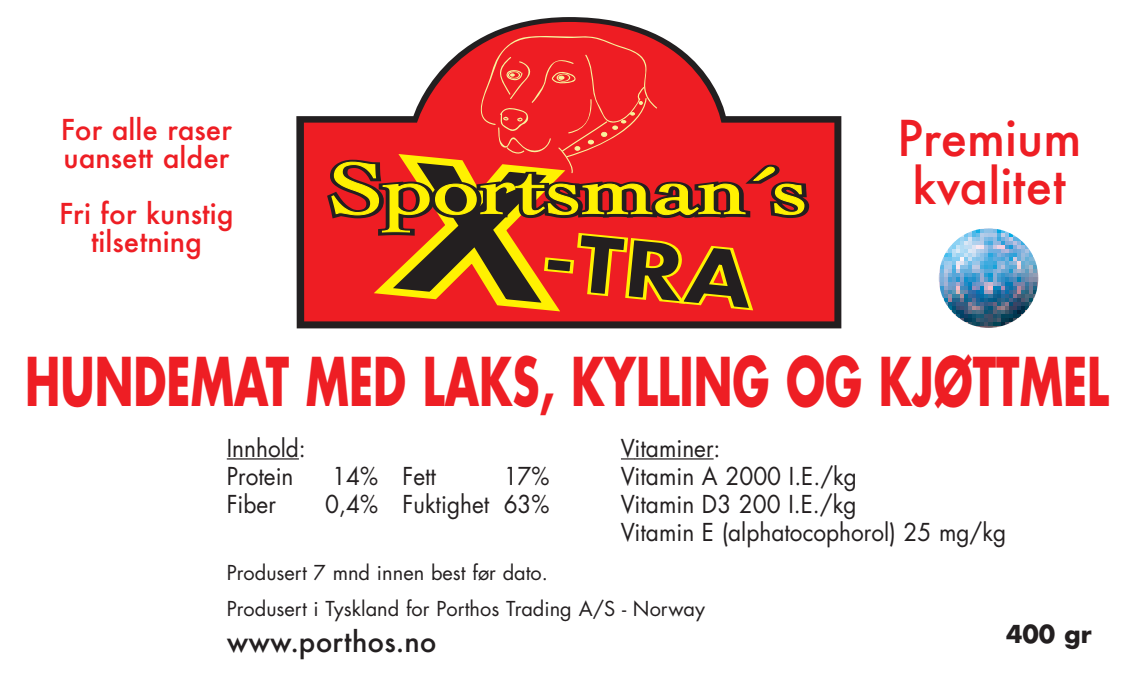
<style>
.page{position:relative;width:1134px;height:681px;background:#fff}
.page>*{position:absolute;margin:0;border:0;box-sizing:border-box;transform-origin:0 0}
.t1{font:700 65.2px "Futura";color:#ee1e24;scale:.67 1}
.t2{font:500 48px/48px "Futura";color:#ee1e24;text-align:center}
.t3{font:500 28px/28px "Futura";color:#ee1e24}
.t4{font:500 28px "Futura";color:#231f20}
.t5{font:24px/28px "Futura";color:#231f20;scale:.94 1}
.t6{font:700 24px "Futura";color:#231f20}
.t7{font:20px/36px "Futura";color:#231f20}
</style>
<div class="page">
<hr style="left:227px;top:458px;width:72px;height:1px;background:#231f20">
<svg style="left:621px;top:458px;width:14px;height:1px"></svg>
<hr style="left:635px;top:458px;width:79px;height:1px;background:#231f20">
<svg style="left:296px;top:17px;width:545px;height:311px;fill:#231f20"></svg>
<svg style="left:304px;top:21px;width:530px;height:300px;fill:#ee1d23"></svg>
<svg style="left:364px;top:311px;width:211px;height:4px"></svg>
<svg style="left:322px;top:34px;width:492px;height:277px;background:#d1553e"></svg>
<img style="left:939px;top:228px;width:99px;height:100px;border-radius:50%">
<p class="t3" style="left:61px;top:116px;width:172px">For alle raser uansett alder</p>
<p class="t3" style="left:59px;top:200px;width:176px;text-align:center">Fri for kunstig tilsetning</p>
<h2 class="t2" style="left:897px;top:116px;width:186px">Premium kvalitet</h2>
<h1 class="t1" style="left:25px;top:351px;width:1619px">HUNDEMAT MED LAKS, KYLLING OG KJØTTMEL</h1>
<p class="t5" style="left:227px;top:435px;width:86px">Innhold:<br>Protein</p>
<p class="t5" style="left:621px;top:435px;width:411px">Vitaminer:<br>Vitamin A 2000 I.E./kg<br>Vitamin D3 200 I.E./kg<br>Vitamin E (alphatocophorol) 25 mg/kg</p>
<p class="t7" style="left:227px;top:555px;width:480px">Produsert 7 mnd innen best før dato.<br>Produsert i Tyskland for Porthos Trading A/S - Norway</p>
<p class="t4" style="left:227px;top:625px;width:211px">www.porthos.no</p>
<p class="t6" style="left:1006px;top:623px;width:87px">400 gr</p>
<p class="t5" style="left:332px;top:463px;width:112px">14% Fett</p>
<p class="t5" style="left:504px;top:463px;width:50px">17%</p>
<p class="t5" style="left:227px;top:491px;width:54px">Fiber</p>
<p class="t5" style="left:325px;top:491px;width:240px">0,4% Fuktighet 63%</p>
</div>
